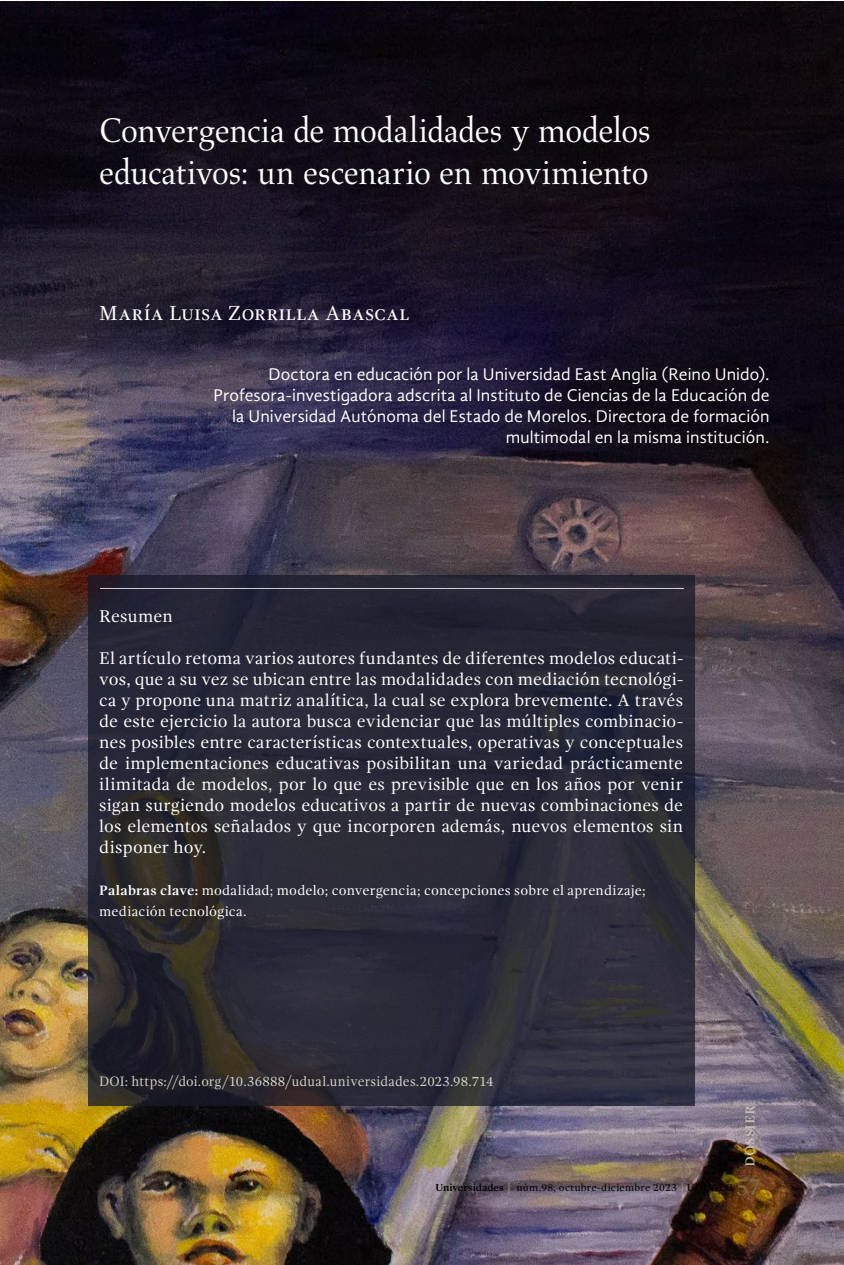
<style>
.page{position:relative;width:844px;height:1265px;background:#fff}
.page>*{position:absolute;margin:0;border:0;box-sizing:border-box;transform-origin:0 0}
.art-p-titulo{font:35px/42px "Aldus LT Std";letter-spacing:-.01em;color:#fff;scale:.96 1}
.t1{font:24.5px "Gandhi Serif";color:#78703c;scale:.9 1}
.art-p-autor{font:21px "Gandhi Serif";letter-spacing:.005em;color:#fff}
.art-p-resumen{font:17.5px/21px "Gandhi Serif";letter-spacing:.005em;color:#fff;text-align:justify}
.art-p-autor_txt{font:17.5px/21px "Gandhi Sans";letter-spacing:.005em;color:#fff;text-align:right}
.t2{font:17.5px "Gandhi Serif";color:#c9c6b1}
.art-p-palabras_clave_tx{font:14px/21px "Gandhi Serif";letter-spacing:.01em;color:#fff}
.art-p-doi{font:14px "Gandhi Serif";letter-spacing:.015em;color:#d6d4c5;scale:.96 1}
.t3{font:10.5px "Gandhi Serif";letter-spacing:.025em;color:#000}
.s1{font-weight:700}
.s2{color:#aea98a}
</style>
<div class="page">
<img style="left:0;top:2px;width:843px;height:1263px">
<svg style="left:88px;top:575px;width:606px;height:531px;background:#292935"></svg>
<hr style="left:100px;top:588px;width:583px;height:1px;background:#fff">
<p class="art-p-titulo" style="left:99px;top:110px;width:576px">Convergencia de modalidades y modelos educativos: un escenario en movimiento</p>
<p class="art-p-autor" style="left:99px;top:301px;width:312px">María Luisa Zorrilla Abascal</p>
<p class="art-p-autor_txt" style="left:213px;top:364px;width:557px">Doctora en educación por la Universidad East Anglia (Reino Unido).<br>Profesora-investigadora adscrita al Instituto de Ciencias de la Educación de la Universidad Autónoma del Estado de Morelos. Directora de formación multimodal en la misma institución.</p>
<p class="art-p-resumen" style="left:99px;top:606px;width:75px">Resumen</p>
<p class="art-p-resumen" style="left:99px;top:648px;width:585px">El artículo retoma varios autores fundantes de diferentes modelos educati&shy;vos, que a su vez se ubican entre las modalidades con mediación tecnológi&shy;ca y propone una matriz analítica, la cual se explora brevemente. A través de este ejercicio la autora busca evidenciar que las múltiples combinacio&shy;nes posibles entre características contextuales, operativas y conceptuales de implementaciones educativas posibilitan una variedad prácticamente ilimitada de modelos, por lo que es previsible que en los años por venir sigan surgiendo modelos educativos a partir de nuevas combinaciones de los elementos señalados y que incorporen además, nuevos elementos sin disponer hoy.</p>
<p class="art-p-palabras_clave_tx" style="left:99px;top:880px;width:547px"><span class="s1">Palabras clave:</span> modalidad; modelo; convergencia; concepciones sobre el aprendizaje; mediación tecnológica.</p>
<p class="art-p-doi" style="left:99px;top:1074px;width:412px">DOI: https://doi.org/10.36888/udual.universidades.2023.98.714</p>
<p class="t2" style="left:738px;top:1167px;width:63px;rotate:-90deg">dossier</p>
<h2 class="t1" style="left:736px;top:1173px;width:28px">57</h2>
<p class="t3" style="left:435px;top:1181px;width:299px"><span class="s1">Universidades</span> <span class="s2">|</span> núm.98, octubre-diciembre 2023 <span class="s2">|</span> UDUALC</p>
</div>
